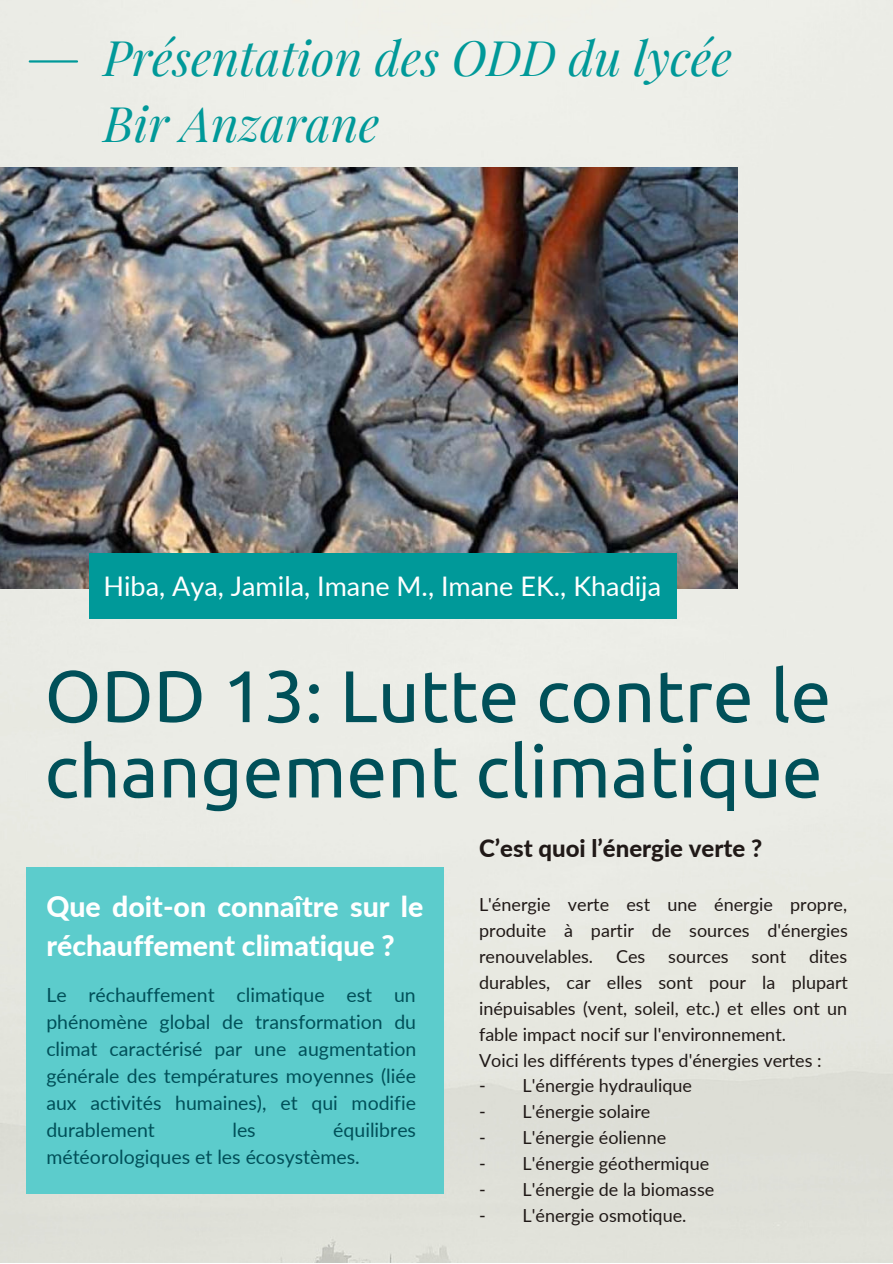
<style>
.page{position:relative;width:893px;height:1264px;background:#fff}
.page>*{position:absolute;margin:0;border:0;box-sizing:border-box;transform-origin:0 0}
.t1{font:73.05px/75.3px "Ubuntu";color:#005059}
.t2{font:italic 48px/66.3px "Playfair Display";color:#099}
.t3{font:800 28.5px/39.3px "Lato";color:#fff}
.t4{font:27px "Lato";color:#fff}
.t5{font:800 24px "Lato";color:#201917}
.t6{font:19.5px/27px "Lato";color:#005059;text-align:justify}
.t7{font:18px/25.8px "Lato";color:#201917;text-align:justify}
</style>
<div class="page">
<img style="left:0;top:0;width:892px;height:1262px">
<img style="left:0;top:167px;width:737px;height:421px">
<div style="left:89px;top:553px;width:587px;height:66px;background:#099"></div>
<hr style="left:30px;top:60px;width:47px;height:3px;background:#099">
<div style="left:26px;top:867px;width:417px;height:326px;background:#5ccccc"></div>
<p class="t2" style="left:103px;top:23px;width:630px">Présentation des ODD du lycée<br>Bir Anzarane</p>
<p class="t4" style="left:103px;top:569px;width:559px">Hiba, Aya, Jamila, Imane M., Imane EK., Khadija</p>
<p class="t1" style="left:45px;top:657px;width:788px">ODD 13: Lutte contre le changement climatique</p>
<p class="t5" style="left:479px;top:833px;width:285px">C’est quoi l’énergie verte ?</p>
<p class="t7" style="left:479px;top:891px;width:370px">L'énergie verte est une énergie propre, produite à partir de sources d'énergies renouvelables.</p>
<p class="t3" style="left:46px;top:885px;width:378px">Que doit-on connaître sur le réchauffement climatique ?</p>
<p class="t7" style="left:479px;top:943px;width:370px;text-indent:330px">dites durables, car elles sont pour la plupart inépuisables (vent, soleil, etc.) et elles ont un fable impact nocif sur l'environnement.</p>
<p class="t7" style="left:479px;top:1046px;width:344px">Voici les différents types d'énergies vertes :</p>
<p class="t7" style="left:479px;top:1072px;width:214px">- L'énergie hydraulique</p>
<p class="t7" style="left:479px;top:1098px;width:173px">- L'énergie solaire</p>
<p class="t7" style="left:479px;top:1124px;width:189px">- L'énergie éolienne</p>
<p class="t7" style="left:479px;top:1150px;width:232px">- L'énergie géothermique</p>
<p class="t7" style="left:479px;top:1175px;width:237px">- L'énergie de la biomasse</p>
<p class="t7" style="left:479px;top:1201px;width:209px">- L'énergie osmotique.</p>
<p class="t7" style="left:616px;top:943px;width:31px">Ces</p>
<p class="t7" style="left:668px;top:943px;width:62px">sources</p>
<p class="t7" style="left:751px;top:943px;width:36px">sont</p>
<p class="t6" style="left:46px;top:981px;width:371px">Le réchauffement climatique est un phénomène global de transformation du climat caractérisé par une augmentation générale des températures moyennes (liée aux activités humaines), et qui modifie durablement</p>
<p class="t6" style="left:46px;top:1116px;width:371px;text-indent:287px">équilibres météorologiques et les écosystèmes.</p>
<p class="t6" style="left:232px;top:1116px;width:25px">les</p>
</div>
